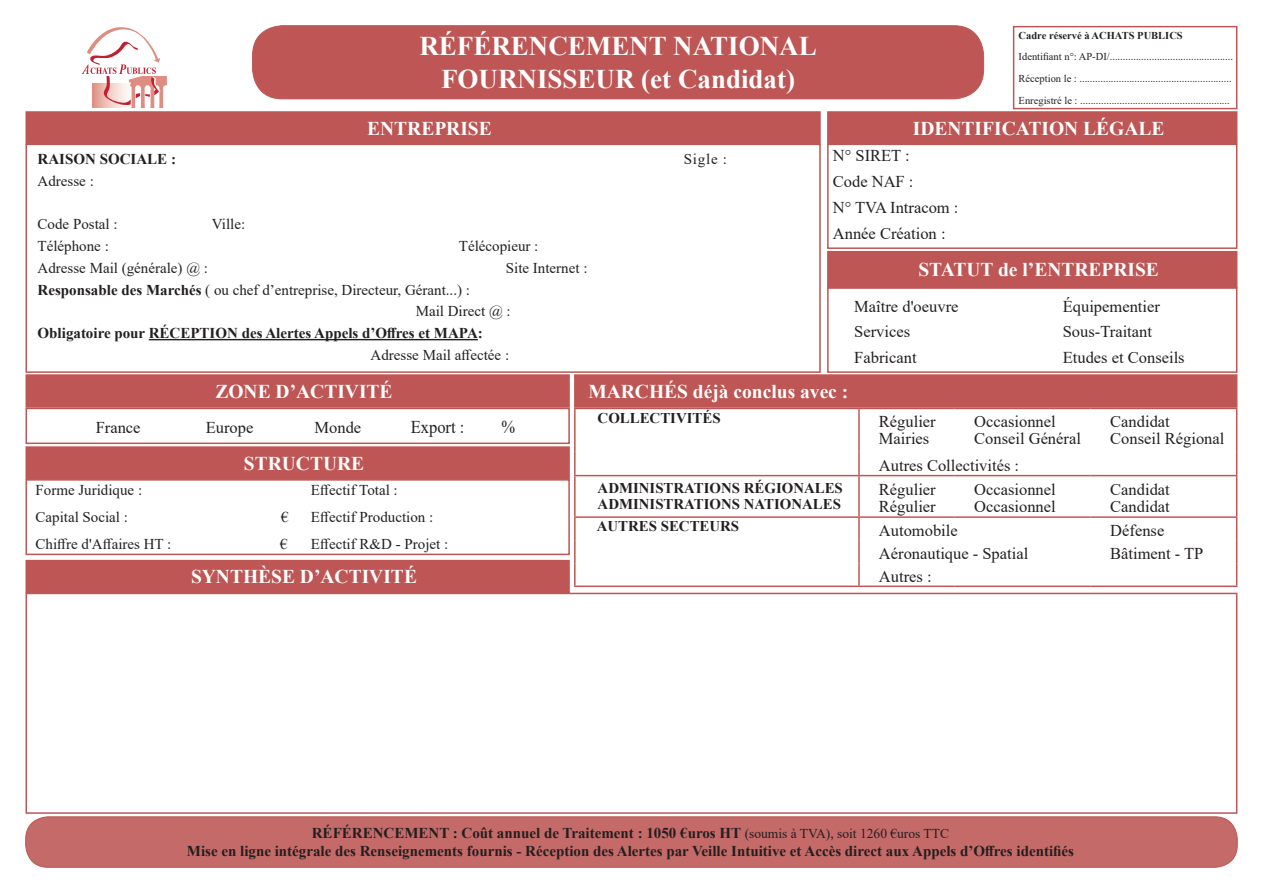
<style>
.page{position:relative;width:1263px;height:893px;background:#fff}
.page>*{position:absolute;margin:0;border:0;box-sizing:border-box;transform-origin:0 0}
.t1{font:700 27px/32.4px "Times New Roman";color:#fff;text-align:center}
.t2{font:700 19.5px "Times New Roman";color:#fff}
.t3{font:18px "Times New Roman";color:#231f20;scale:.92 1}
.t4{font:16.5px/16.5px "Times New Roman";color:#231f20}
.t5{font:15px/27px "Times New Roman";color:#231f20}
.t6{font:700 15px/18px "Times New Roman";color:#231f20;text-align:center}
.t7{font:700 14.85px/16.5px "Times New Roman";color:#231f20}
.t8{font:10.5px/21.6px "Times New Roman";color:#231f20}
.s1{font-weight:700}
.s2{font-style:inherit}
.s3{font-weight:400;font-size:13.5px}
</style>
<div class="page">
<div style="left:253px;top:26px;width:731px;height:73px;background:#bd5654;border-radius:30px"></div>
<div style="left:252px;top:26px;width:732px;height:73px;border:1px solid #bd5654;border-radius:30px"></div>
<div style="left:828px;top:112px;width:409px;height:32px;background:#bd5654"></div>
<div style="left:827px;top:111px;width:410px;height:34px;border:2px solid #bd5654"></div>
<div style="left:575px;top:375px;width:662px;height:32px;background:#bd5654"></div>
<div style="left:574px;top:374px;width:663px;height:34px;border:2px solid #bd5654"></div>
<div style="left:26px;top:375px;width:543px;height:32px;background:#bd5654"></div>
<div style="left:26px;top:374px;width:544px;height:34px;border:2px solid #bd5654"></div>
<div style="left:828px;top:252px;width:409px;height:36px;background:#bd5654"></div>
<div style="left:827px;top:251px;width:410px;height:37px;border:2px solid #bd5654"></div>
<div style="left:26px;top:561px;width:543px;height:31px;background:#bd5654"></div>
<div style="left:26px;top:560px;width:544px;height:33px;border:2px solid #bd5654"></div>
<div style="left:26px;top:112px;width:794px;height:32px;background:#bd5654"></div>
<div style="left:26px;top:111px;width:795px;height:34px;border:2px solid #bd5654"></div>
<div style="left:26px;top:447px;width:543px;height:32px;background:#bd5654"></div>
<div style="left:26px;top:446px;width:544px;height:34px;border:2px solid #bd5654"></div>
<div style="left:26px;top:817px;width:1211px;height:50px;background:#c46a68;border-radius:22px"></div>
<div style="left:26px;top:817px;width:1211px;height:50px;border:1px solid #bd5654;border-radius:22px"></div>
<hr style="left:149px;top:339px;width:329px;height:1px;background:#231f20">
<div style="left:26px;top:144px;width:795px;height:229px;border:2px solid #bd5654"></div>
<div style="left:827px;top:144px;width:410px;height:105px;border:2px solid #bd5654"></div>
<div style="left:827px;top:287px;width:410px;height:86px;border:2px solid #bd5654"></div>
<div style="left:26px;top:408px;width:544px;height:36px;border:2px solid #bd5654"></div>
<div style="left:26px;top:479px;width:544px;height:76px;border:2px solid #bd5654"></div>
<div style="left:26px;top:593px;width:1211px;height:221px;border:2px solid #bd5654"></div>
<hr style="left:574px;top:408px;width:285px;height:1px;background:#bd5654">
<hr style="left:574px;top:409px;width:2px;height:43px;background:#bd5654">
<hr style="left:574px;top:452px;width:2px;height:23px;background:#bd5654">
<hr style="left:859px;top:408px;width:95px;height:1px;background:#bd5654">
<hr style="left:858px;top:409px;width:2px;height:43px;background:#bd5654">
<hr style="left:954px;top:408px;width:136px;height:1px;background:#bd5654">
<hr style="left:1090px;top:408px;width:147px;height:1px;background:#bd5654">
<hr style="left:1236px;top:409px;width:1px;height:43px;background:#bd5654">
<hr style="left:858px;top:452px;width:2px;height:23px;background:#bd5654">
<svg style="left:1236px;top:452px;width:1px;height:23px"></svg>
<hr style="left:858px;top:476px;width:2px;height:40px;background:#bd5654">
<hr style="left:574px;top:518px;width:2px;height:22px;background:#bd5654">
<hr style="left:574px;top:540px;width:2px;height:23px;background:#bd5654">
<hr style="left:574px;top:563px;width:2px;height:23px;background:#bd5654">
<hr style="left:574px;top:586px;width:285px;height:1px;background:#bd5654">
<hr style="left:858px;top:518px;width:2px;height:22px;background:#bd5654">
<hr style="left:858px;top:540px;width:2px;height:23px;background:#bd5654">
<hr style="left:858px;top:563px;width:2px;height:23px;background:#bd5654">
<svg style="left:1236px;top:518px;width:1px;height:68px"></svg>
<hr style="left:859px;top:586px;width:95px;height:1px;background:#bd5654">
<hr style="left:954px;top:586px;width:136px;height:1px;background:#bd5654">
<hr style="left:1090px;top:586px;width:147px;height:1px;background:#bd5654">
<hr style="left:574px;top:475px;width:285px;height:1px;background:#bd5654">
<hr style="left:574px;top:476px;width:2px;height:40px;background:#bd5654">
<hr style="left:859px;top:475px;width:95px;height:1px;background:#bd5654">
<hr style="left:954px;top:475px;width:136px;height:1px;background:#bd5654">
<hr style="left:1090px;top:475px;width:147px;height:1px;background:#bd5654">
<hr style="left:1236px;top:476px;width:1px;height:40px;background:#bd5654">
<hr style="left:574px;top:516px;width:285px;height:2px;background:#bd5654">
<hr style="left:859px;top:516px;width:95px;height:2px;background:#bd5654">
<hr style="left:954px;top:516px;width:136px;height:2px;background:#bd5654">
<hr style="left:1090px;top:516px;width:147px;height:2px;background:#bd5654">
<div style="left:1013px;top:26px;width:224px;height:83px;border:2px solid #bd5654"></div>
<svg style="left:82px;top:27px;width:85px;height:81px"></svg>
<h1 class="t1" style="left:419px;top:29px;width:399px">RÉFÉRENCEMENT NATIONAL<br>FOURNISSEUR (et Candidat)</h1>
<p class="t2" style="left:367px;top:114px;width:126px">ENTREPRISE</p>
<p class="t6" style="left:38px;top:150px;width:140px">RAISON SOCIALE :</p>
<p class="t5" style="left:684px;top:145px;width:45px">Sigle :</p>
<p class="t5" style="left:38px;top:167px;width:58px">Adresse :</p>
<p class="t5" style="left:38px;top:210px;width:82px">Code Postal :</p>
<p class="t5" style="left:212px;top:210px;width:35px">Ville:</p>
<p class="t5" style="left:38px;top:232px;width:73px">Téléphone :</p>
<p class="t5" style="left:459px;top:232px;width:81px">Télécopieur :</p>
<p class="t5" style="left:38px;top:254px;width:172px">Adresse Mail (générale) @ :</p>
<p class="t5" style="left:506px;top:254px;width:83px">Site Internet :</p>
<p class="t5" style="left:416px;top:278px;width:97px;line-height:21.8px;text-indent:-378px"><span class="s1">Responsable des Marchés</span> ( ou chef d’entreprise, Directeur, Gérant...) :<br>Mail Direct @ :</p>
<p class="t6" style="left:38px;top:324px;width:447px">Obligatoire pour RÉCEPTION des Alertes Appels d’Offres et MAPA:</p>
<p class="t5" style="left:371px;top:341px;width:140px">Adresse Mail affectée :</p>
<p class="t8" style="left:1019px;top:24px;width:216px"><span class="s1">Cadre réservé à ACHATS PUBLICS<br></span>Identifiant n°: AP-<span class="s2">DI</span>/......................................<span class="s2">.....</span>....<br>Réception le : ..........................................................<br>Enregistré le : .........................................................</p>
<p class="t2" style="left:913px;top:114px;width:253px">IDENTIFICATION LÉGALE</p>
<p class="t4" style="left:833px;top:142px;width:127px;line-height:26.1px">N° SIRET :<br>Code NAF :<br>N° TVA Intracom :<br>Année Création :</p>
<p class="t2" style="left:918px;top:256px;width:242px">STATUT de l’ENTREPRISE</p>
<p class="t4" style="left:854px;top:293px;width:106px;line-height:25.2px">Maître d'oeuvre<br>Services<br>Fabricant</p>
<p class="t4" style="left:1063px;top:293px;width:123px;line-height:25.2px">Équipementier<br>Sous-Traitant<br>Etudes et Conseils</p>
<p class="t2" style="left:215px;top:377px;width:179px">ZONE D’ACTIVITÉ</p>
<p class="t2" style="left:588px;top:377px;width:261px">MARCHÉS déjà conclus avec :</p>
<p class="t4" style="left:96px;top:419px;width:46px">France</p>
<p class="t4" style="left:206px;top:419px;width:49px">Europe</p>
<p class="t4" style="left:314px;top:419px;width:48px">Monde</p>
<p class="t3" style="left:411px;top:414px;width:60px">Export :</p>
<p class="t3" style="left:501px;top:414px;width:16px">%</p>
<p class="t2" style="left:244px;top:449px;width:122px">STRUCTURE</p>
<p class="t5" style="left:36px;top:476px;width:108px">Forme Juridique :<br>Capital Social :</p>
<p class="t5" style="left:281px;top:503px;width:9px">€</p>
<p class="t5" style="left:36px;top:530px;width:137px">Chiffre d'Affaires HT :</p>
<p class="t5" style="left:280px;top:530px;width:9px">€</p>
<p class="t5" style="left:311px;top:476px;width:139px">Effectif Total :<br>Effectif Production :<br>Effectif R&amp;D - Projet :</p>
<p class="t2" style="left:191px;top:563px;width:227px">SYNTHÈSE D’ACTIVITÉ</p>
<p class="t7" style="left:598px;top:409px;width:124px">COLLECTIVITÉS</p>
<p class="t4" style="left:879px;top:413px;width:58px">Régulier<br>Mairies</p>
<p class="t4" style="left:974px;top:413px;width:108px">Occasionnel<br>Conseil Général</p>
<p class="t4" style="left:1110px;top:413px;width:116px">Candidat<br>Conseil Régional</p>
<p class="t4" style="left:879px;top:456px;width:142px">Autres Collectivités :</p>
<p class="t7" style="left:598px;top:479px;width:247px">ADMINISTRATIONS RÉGIONALES<br>ADMINISTRATIONS NATIONALES</p>
<p class="t4" style="left:879px;top:481px;width:58px">Régulier<br>Régulier</p>
<p class="t4" style="left:974px;top:481px;width:83px">Occasionnel<br>Occasionnel</p>
<p class="t4" style="left:1110px;top:481px;width:61px">Candidat<br>Candidat</p>
<p class="t7" style="left:597px;top:517px;width:144px">AUTRES SECTEURS</p>
<p class="t4" style="left:879px;top:522px;width:80px">Automobile</p>
<p class="t4" style="left:1110px;top:522px;width:56px">Défense</p>
<p class="t4" style="left:879px;top:545px;width:151px">Aéronautique - Spatial</p>
<p class="t4" style="left:1110px;top:545px;width:95px">Bâtiment - TP</p>
<p class="t4" style="left:879px;top:568px;width:54px">Autres :</p>
<p class="t6" style="left:187px;top:824px;width:889px">RÉFÉRENCEMENT : Coût annuel de Traitement : 1050 €uros HT <span class="s3">(soumis à TVA), soit 1260 €uros TTC<br></span>Mise en ligne intégrale des Renseignements fournis - Réception des Alertes par Veille Intuitive et Accès direct aux Appels d’Offres identifiés</p>
</div>
